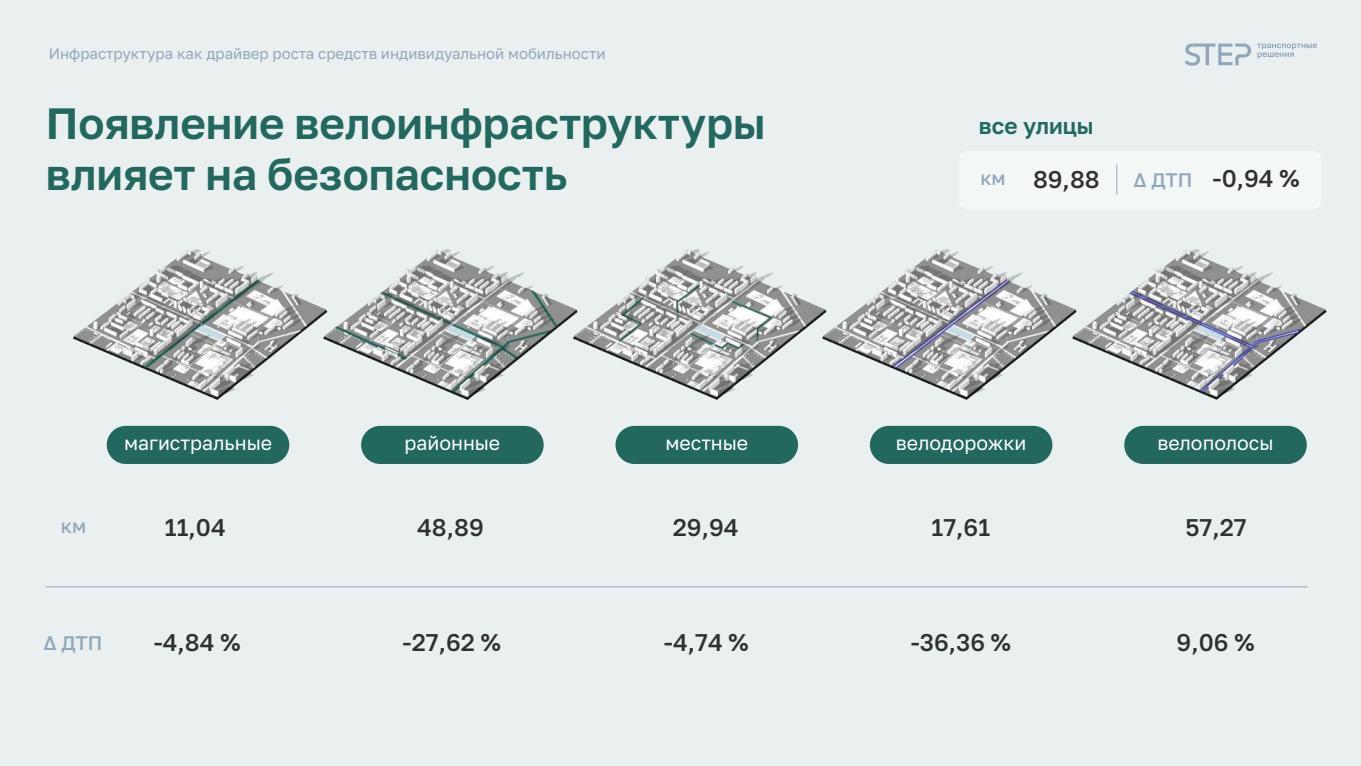
<style>
.page{position:relative;width:1361px;height:766px;background:#fff}
.page>*{position:absolute;margin:0;border:0;box-sizing:border-box;transform-origin:0 0}
.t1{font:43.5px/51px "Golos Text VF";color:#22685f}
.t2{font:24px "Golos Text VF";color:#303030}
.t3{font:22.5px "Golos Text VF";color:#22685f}
.t4{font:19.5px "Golos Text VF";color:#fff}
.t5{font:19.5px "Golos Text VF";color:#93a7bc}
.t6{font:15px "Golos Text VF";color:#93a7bc}
</style>
<div class="page">
<div style="left:0;top:0;width:1361px;height:765px;background:#e9f0ef"></div>
<div style="left:959px;top:150px;width:362px;height:60px;background:#f3f7f6;border-radius:10px"></div>
<div style="left:107px;top:426px;width:182px;height:38px;background:#22685f;border-radius:19px"></div>
<div style="left:361px;top:426px;width:183px;height:38px;background:#22685f;border-radius:19px"></div>
<div style="left:615px;top:426px;width:183px;height:38px;background:#22685f;border-radius:19px"></div>
<div style="left:870px;top:426px;width:182px;height:38px;background:#22685f;border-radius:19px"></div>
<div style="left:1124px;top:426px;width:182px;height:38px;background:#22685f;border-radius:19px"></div>
<svg style="left:1185px;top:43px;width:66px;height:23px"></svg>
<svg style="left:1257px;top:43px;width:60px;height:16px"></svg>
<hr style="left:46px;top:586px;width:1261px;height:1px;background:#93a7bc">
<hr style="left:1116px;top:164px;width:1px;height:31px;background:#93a7bc">
<img style="left:73px;top:249px;width:225px;height:181px">
<img style="left:298px;top:249px;width:250px;height:181px">
<img style="left:548px;top:249px;width:249px;height:181px">
<img style="left:797px;top:249px;width:250px;height:181px">
<img style="left:1047px;top:249px;width:280px;height:181px">
<p class="t6" style="left:49px;top:45px;width:558px">Инфраструктура как драйвер роста средств индивидуальной мобильности</p>
<h1 class="t1" style="left:46px;top:98px;width:721px">Появление велоинфраструктуры влияет на безопасность</h1>
<p class="t3" style="left:979px;top:113px;width:116px">все улицы</p>
<p class="t2" style="left:1033px;top:165px;width:68px">89,88</p>
<p class="t5" style="left:980px;top:167px;width:27px">км</p>
<p class="t5" style="left:1133px;top:168px;width:60px">∆ ДТП</p>
<p class="t2" style="left:1212px;top:164px;width:88px">-0,94 %</p>
<p class="t5" style="left:61px;top:514px;width:27px">км</p>
<p class="t4" style="left:124px;top:431px;width:150px">магистральные</p>
<p class="t4" style="left:404px;top:431px;width:97px">районные</p>
<p class="t4" style="left:665px;top:431px;width:84px">местные</p>
<p class="t4" style="left:896px;top:431px;width:132px">велодорожки</p>
<p class="t4" style="left:1157px;top:431px;width:118px">велополосы</p>
<p class="t2" style="left:165px;top:513px;width:63px">11,04</p>
<p class="t2" style="left:417px;top:512px;width:68px">48,89</p>
<p class="t2" style="left:673px;top:513px;width:67px">29,94</p>
<p class="t2" style="left:931px;top:513px;width:60px">17,61</p>
<p class="t2" style="left:1185px;top:513px;width:63px">57,27</p>
<p class="t5" style="left:43px;top:631px;width:60px">∆ ДТП</p>
<p class="t2" style="left:154px;top:628px;width:88px">-4,84 %</p>
<p class="t2" style="left:402px;top:628px;width:100px">-27,62 %</p>
<p class="t2" style="left:664px;top:628px;width:86px">-4,74 %</p>
<p class="t2" style="left:910px;top:628px;width:102px">-36,36 %</p>
<p class="t2" style="left:1176px;top:628px;width:79px">9,06 %</p>
</div>
